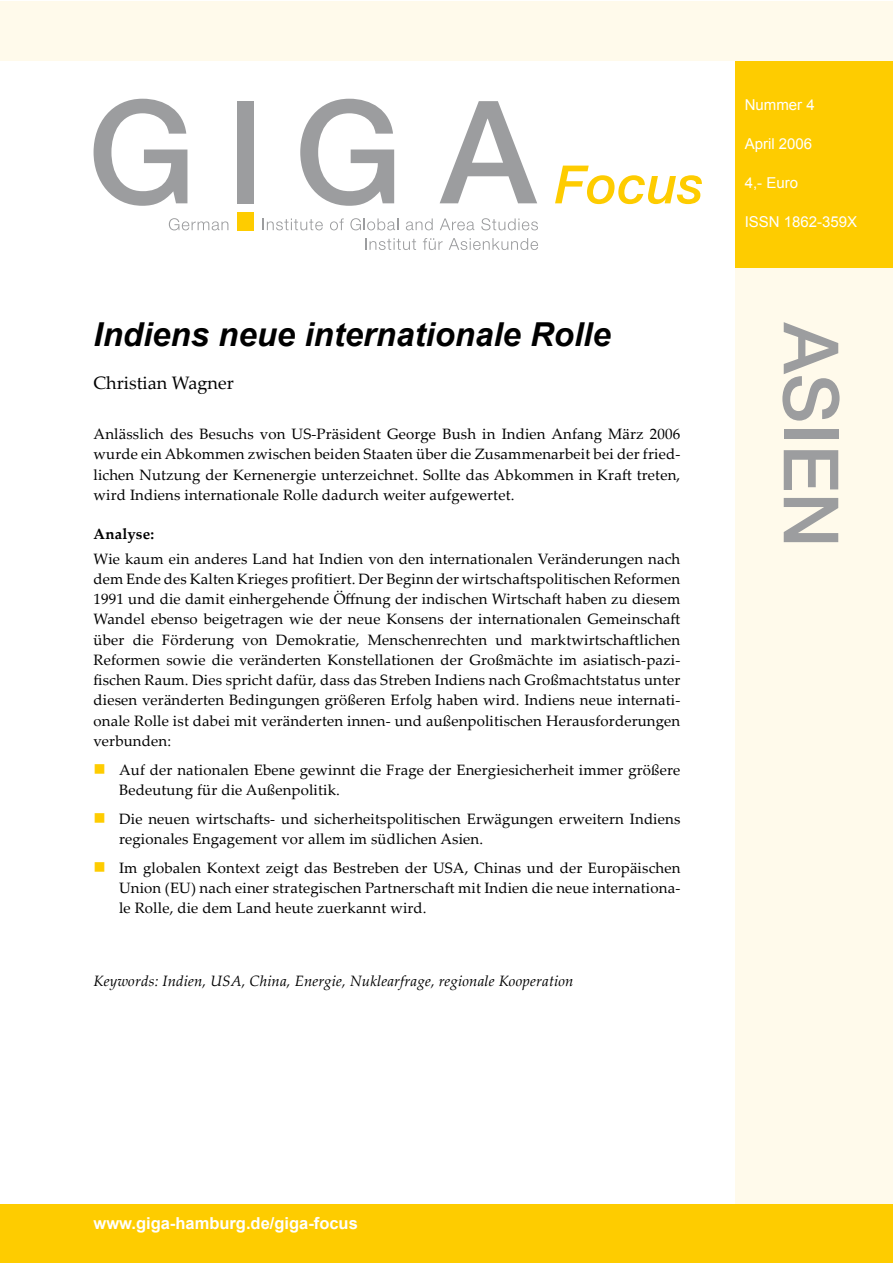
<style>
.page{position:relative;width:893px;height:1263px;background:#fff}
.page>*{position:absolute;margin:0;border:0;box-sizing:border-box;transform-origin:0 0}
.t1{font:italic 700 33px "Arial";color:#000}
.t2{font:18px "Palatino Linotype";color:#000}
.t3{font:700 16.5px "Arial";color:#fff}
.t4{font:16.5px "Wingdings";color:#fecc00}
.t5{font:15px/20.2px "Palatino Linotype";letter-spacing:.01em;color:#000;text-align:justify}
.t6{font:italic 15px "Palatino Linotype";letter-spacing:.01em;color:#000}
.t7{font:15px "Arial";color:#fff}
.t8{font:700 15px "Palatino Linotype";letter-spacing:.01em;color:#000}
</style>
<div class="page">
<div style="left:736px;top:60px;width:157px;height:208px;background:#fecc00"></div>
<div style="left:736px;top:269px;width:157px;height:994px;background:#fffaeb"></div>
<div style="left:0;top:1204px;width:893px;height:59px;background:#fecc00"></div>
<div style="left:0;top:1px;width:893px;height:59px;background:#fffaeb"></div>
<svg style="left:782px;top:322px;width:58px;height:99px"></svg>
<div style="left:784px;top:429px;width:54px;height:9px;background:#9c9d9f"></div>
<svg style="left:784px;top:450px;width:54px;height:40px"></svg>
<svg style="left:784px;top:498px;width:54px;height:44px"></svg>
<div style="left:237px;top:101px;width:17px;height:102px;background:#9c9d9f"></div>
<svg style="left:94px;top:99px;width:93px;height:107px"></svg>
<svg style="left:300px;top:99px;width:94px;height:107px"></svg>
<svg style="left:440px;top:101px;width:97px;height:102px"></svg>
<svg style="left:169px;top:218px;width:59px;height:12px"></svg>
<div style="left:237px;top:212px;width:17px;height:18px;background:#fecc00"></div>
<svg style="left:365px;top:238px;width:51px;height:12px"></svg>
<svg style="left:423px;top:238px;width:20px;height:12px"></svg>
<svg style="left:449px;top:238px;width:89px;height:12px"></svg>
<svg style="left:263px;top:218px;width:60px;height:12px"></svg>
<svg style="left:330px;top:218px;width:14px;height:12px"></svg>
<svg style="left:350px;top:218px;width:48px;height:12px"></svg>
<svg style="left:406px;top:218px;width:27px;height:12px"></svg>
<svg style="left:440px;top:218px;width:34px;height:12px"></svg>
<svg style="left:481px;top:218px;width:57px;height:12px"></svg>
<svg style="left:555px;top:166px;width:147px;height:38px"></svg>
<h1 class="t1" style="left:94px;top:312px;width:519px">Indiens neue internationale Rolle</h1>
<p class="t2" style="left:94px;top:370px;width:142px">Christian Wagner</p>
<p class="t5" style="left:94px;top:423px;width:588px">Anlässlich des Besuchs von US-Präsident George Bush in Indien Anfang März 2006 wurde ein Abkommen zwischen beiden Staaten über die Zusammenarbeit bei der fried&shy;lichen Nutzung der Kernenergie unterzeichnet. Sollte das Abkommen in Kraft treten, wird Indiens internationale Rolle dadurch weiter aufgewertet.</p>
<p class="t8" style="left:94px;top:523px;width:62px">Analyse:</p>
<p class="t5" style="left:94px;top:548px;width:588px">Wie kaum ein anderes Land hat Indien von den internationalen Veränderungen nach dem Ende des Kalten Krieges profitiert. Der Beginn der wirtschaftspolitischen Reformen 1991 und die damit einhergehende Öffnung der indischen Wirtschaft haben zu diesem Wandel ebenso beigetragen wie der neue Konsens der internationalen Gemeinschaft über die Förderung von Demokratie, Menschenrechten und marktwirtschaftlichen Reformen sowie die veränderten Konstellationen der Großmächte im asiatisch-pazi&shy;fischen Raum. Dies spricht dafür, dass das Streben Indiens nach Großmachtstatus unter diesen veränderten Bedingungen größeren Erfolg haben wird. Indiens neue internati&shy;onale Rolle ist dabei mit veränderten innen- und außenpolitischen Herausforderungen verbunden:</p>
<p class="t5" style="left:119px;top:759px;width:563px">Auf der nationalen Ebene gewinnt die Frage der Energiesicherheit immer größere<br>Bedeutung für die Außenpolitik.</p>
<p class="t5" style="left:119px;top:808px;width:563px">Die neuen wirtschafts- und sicherheitspolitischen Erwägungen erweitern Indiens regionales Engagement vor allem im südlichen Asien.</p>
<p class="t5" style="left:119px;top:857px;width:563px">Im globalen Kontext zeigt das Bestreben der USA, Chinas und der Europäischen Union (EU) nach einer strategischen Partnerschaft mit Indien die neue internationa&shy;le Rolle, die dem Land heute zuerkannt wird.</p>
<p class="t4" style="left:94px;top:760px;width:14px">■</p>
<p class="t4" style="left:94px;top:809px;width:14px">■</p>
<p class="t4" style="left:94px;top:858px;width:14px">■</p>
<p class="t6" style="left:94px;top:970px;width:482px">Keywords: Indien, USA, China, Energie, Nuklearfrage, regionale Kooperation</p>
<p class="t7" style="left:745px;top:95px;width:72px">Nummer 4</p>
<p class="t7" style="left:745px;top:134px;width:69px">April 2006</p>
<p class="t7" style="left:745px;top:173px;width:55px">4,- Euro</p>
<p class="t7" style="left:745px;top:212px;width:114px">ISSN 1862-359X</p>
<p class="t3" style="left:94px;top:1212px;width:266px">www.giga-hamburg.de/giga-focus</p>
</div>
